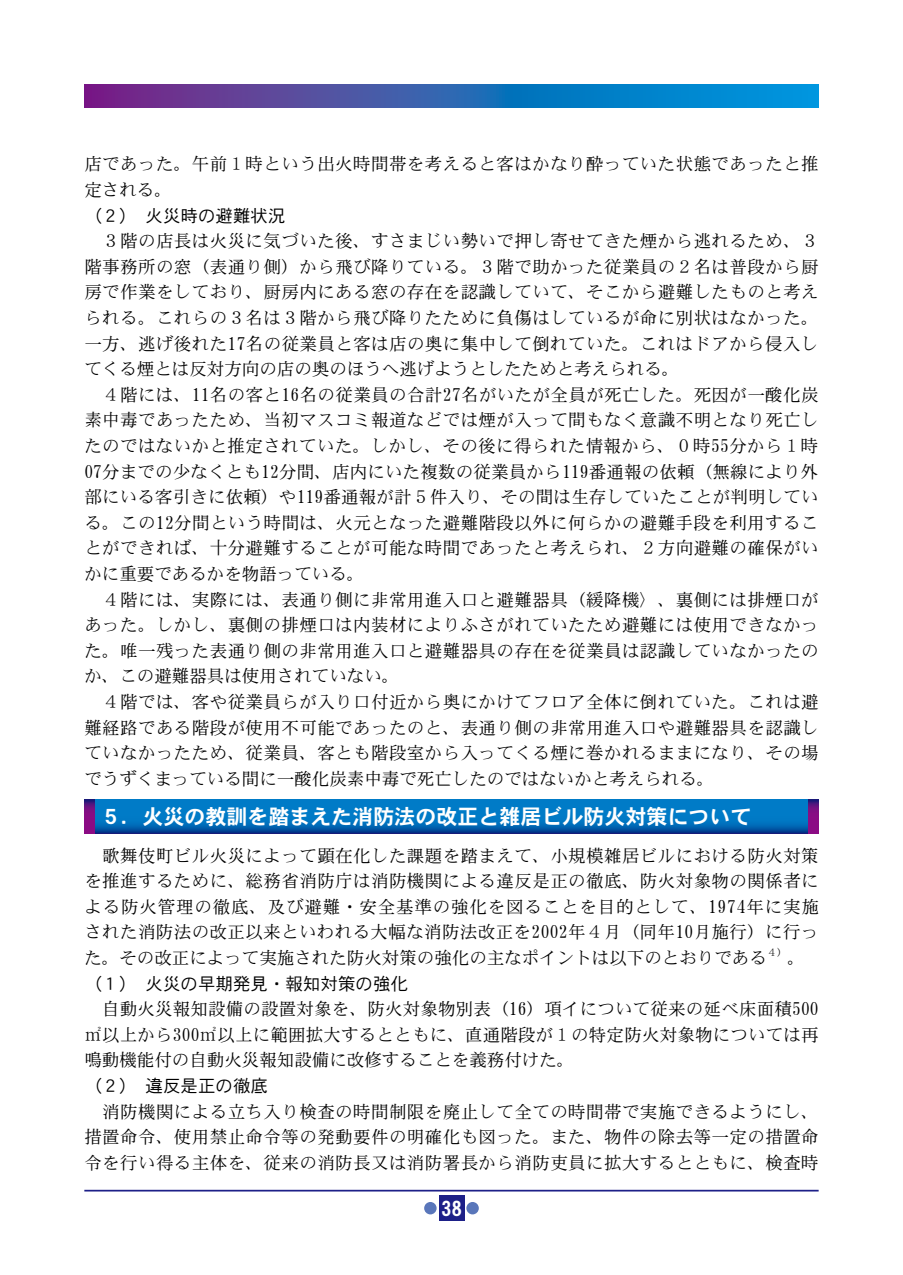
<style>
.page{position:relative;width:903px;height:1275px;background:#fff}
.page>*{position:absolute;margin:0;border:0;box-sizing:border-box;transform-origin:0 0}
.t1{font:21px "DFHS Gothic W7 WIN RKSJ H";color:#fff}
.t2{font:17.5px/25.6px "DFHS Mincho W3 WIN RKSJ H";letter-spacing:.025em;color:#000;text-align:justify}
.t3{font:17.5px "DFHS Gothic W3 WIN RKSJ H";color:#000}
.t4{font:10.15px "DFHS Mincho W3 WIN RKSJ H";color:#000}
.s1{font-family:"DFHS Gothic W7 WING RKSJ H"}
</style>
<div class="page">
<hr style="left:84px;top:1190px;width:735px;height:1px;background:#1d2088">
<div style="left:439px;top:1196px;width:25px;height:25px;background:#1d2088"></div>
<div style="left:466px;top:1202px;width:13px;height:12px;background:#5976ba;border-radius:50%"></div>
<div style="left:424px;top:1202px;width:13px;height:12px;background:#5976ba;border-radius:50%"></div>
<svg style="left:84px;top:84px;width:735px;height:23px;background:#2f62b2"></svg>
<svg style="left:95px;top:800px;width:713px;height:33px;background:#006fbc"></svg>
<svg style="left:84px;top:800px;width:11px;height:33px"></svg>
<svg style="left:808px;top:800px;width:11px;height:33px"></svg>
<p class="t2" style="left:84px;top:152px;width:736px">店であった。午前１時という出火時間帯を考えると客はかなり酔っていた状態であったと推定される。</p>
<p class="t3" style="left:84px;top:206px;width:203px">（２） 火災時の避難状況</p>
<p class="t2" style="left:84px;top:229px;width:736px;text-align:left">　３階の店長は火災に気づいた後、すさまじい勢いで押し寄せてきた煙から逃れるため、３階事務所の窓（表通り側）から飛び降りている。３階で助かった従業員の２名は普段から厨房で作業をしており、厨房内にある窓の存在を認識していて、そこから避難したものと考えられる。これらの３名は３階から飛び降りたために負傷はしているが命に別状はなかった。一方、逃げ後れた17名の従業員と客は店の奥に集中して倒れていた。これはドアから侵入してくる煙とは反対方向の店の奥のほうへ逃げようとしたためと考えられる。<br>　４階には、11名の客と16名の従業員の合計27名がいたが全員が死亡した。死因が一酸化炭素中毒であったため、当初マスコミ報道などでは煙が入って間もなく意識不明となり死亡したのではないかと推定されていた。しかし、その後に得られた情報から、０時55分から１時07分までの少なくとも12分間、店内にいた複数の従業員から119番通報の依頼（無線により外部にいる客引きに依頼）や119番通報が計５件入り、その間は生存していたことが判明している。この12分間という時間は、火元となった避難階段以外に何らかの避難手段を利用することができれば、十分避難することが可能な時間であったと考えられ、２方向避難の確保がいかに重要であるかを物語っている。<br>　４階には、実際には、表通り側に非常用進入口と避難器具（緩降機〉、裏側には排煙口があった。しかし、裏側の排煙口は内装材によりふさがれていたため避難には使用できなかった。唯一残った表通り側の非常用進入口と避難器具の存在を従業員は認識していなかったのか、この避難器具は使用されていない。<br>　４階では、客や従業員らが入り口付近から奥にかけてフロア全体に倒れていた。これは避難経路である階段が使用不可能であったのと、表通り側の非常用進入口や避難器具を認識していなかったため、従業員、客とも階段室から入ってくる煙に巻かれるままになり、その場でうずくまっている間に一酸化炭素中毒で死亡したのではないかと考えられる。</p>
<p class="t1" style="left:100px;top:806px;width:652px">５．火災の教訓を踏まえた消防法の改正と雑居ビル防火対策について</p>
<p class="t2" style="left:84px;top:843px;width:736px">　歌舞伎町ビル火災によって顕在化した課題を踏まえて、小規模雑居ビルにおける防火対策を推進するために、総務省消防庁は消防機関による違反是正の徹底、防火対象物の関係者による防火管理の徹底、及び避難・安全基準の強化を図ることを目的として、1974年に実施された消防法の改正以来といわれる大幅な消防法改正を2002年４月（同年10月施行）に行った。その改正によって実施された防火対策の強化の主なポイントは以下のとおりである</p>
<p class="t4" style="left:767px;top:947px;width:22px">４）</p>
<p class="t2" style="left:787px;top:945px;width:19px">。</p>
<p class="t3" style="left:84px;top:975px;width:343px">（１） 火災の早期発見・報知対策の強化　</p>
<p class="t2" style="left:84px;top:997px;width:736px">　自動火災報知設備の設置対象を、防火対象物別表（16）項イについて従来の延べ床面積500㎡以上から300㎡以上に範囲拡大するとともに、直通階段が１の特定防火対象物については再鳴動機能付の自動火災報知設備に改修することを義務付けた。</p>
<p class="t3" style="left:84px;top:1077px;width:185px">（２） 違反是正の徹底</p>
<p class="t2" style="left:84px;top:1099px;width:736px">　消防機関による立ち入り検査の時間制限を廃止して全ての時間帯で実施できるようにし、措置命令、使用禁止命令等の発動要件の明確化も図った。また、物件の除去等一定の措置命令を行い得る主体を、従来の消防長又は消防署長から消防吏員に拡大するとともに、検査時</p>
<p class="t1" style="left:435px;top:1198px;width:28px"><span class="s1">1</span>38</p>
</div>
